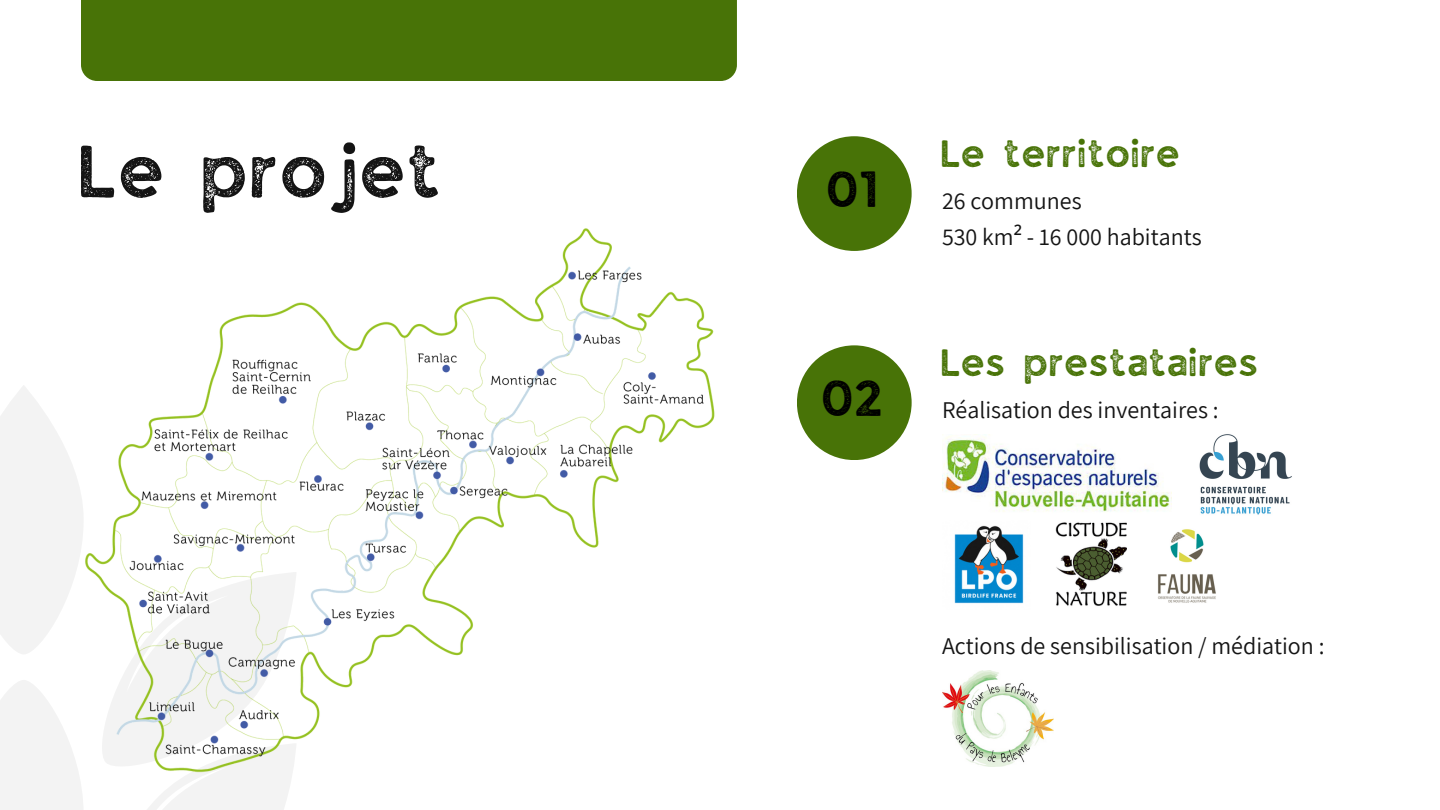
<style>
.page{position:relative;width:1440px;height:810px;background:#fff}
.page>*{position:absolute;margin:0;border:0;box-sizing:border-box;transform-origin:0 0}
.t1{font:70px "JA Jaya Giri Sans Rough";color:#141414}
.t2{font:48px "JA Jaya Giri Sans Rough";color:#000}
.t3{font:36px "JA Jaya Giri Sans Rough";color:#487307}
.t4{font:24px "Assistant";color:#141414}
.s1{font-family:"Noto Sans"}
</style>
<div class="page">
<div style="left:0;top:386px;width:37px;height:268px;background:#f3f3f3"></div>
<div style="left:0;top:680px;width:83px;height:130px;background:#f3f3f3"></div>
<svg style="left:147px;top:800px;width:139px;height:10px"></svg>
<div style="left:797px;top:136px;width:115px;height:115px;background:#487307;border-radius:50%"></div>
<div style="left:797px;top:345px;width:115px;height:115px;background:#487307;border-radius:50%"></div>
<div style="left:81px;top:0;width:656px;height:81px;background:#487307"></div>
<img style="left:37px;top:228px;width:678px;height:572px">
<img style="left:942px;top:670px;width:112px;height:96px">
<img style="left:954px;top:525px;width:70px;height:79px">
<img style="left:1157px;top:529px;width:59px;height:74px">
<img style="left:1056px;top:522px;width:70px;height:84px">
<img style="left:942px;top:434px;width:230px;height:78px">
<img style="left:1197px;top:434px;width:95px;height:96px">
<p class="t1" style="left:81px;top:142px;width:366px">Le projet</p>
<p class="t2" style="left:828px;top:169px;width:53px">01</p>
<p class="t2" style="left:823px;top:378px;width:64px">02</p>
<p class="t3" style="left:942px;top:139px;width:241px">Le territoire</p>
<p class="t4" style="left:942px;top:184px;width:141px">26 communes</p>
<p class="t4" style="left:942px;top:220px;width:261px">530 km<span class="s1">²</span> - 16 000 habitants</p>
<p class="t3" style="left:942px;top:348px;width:319px">Les prestataires</p>
<p class="t4" style="left:942px;top:394px;width:278px">Réalisation des inventaires :</p>
<p class="t4" style="left:942px;top:629px;width:384px">Actions de sensibilisation / médiation :</p>
</div>
